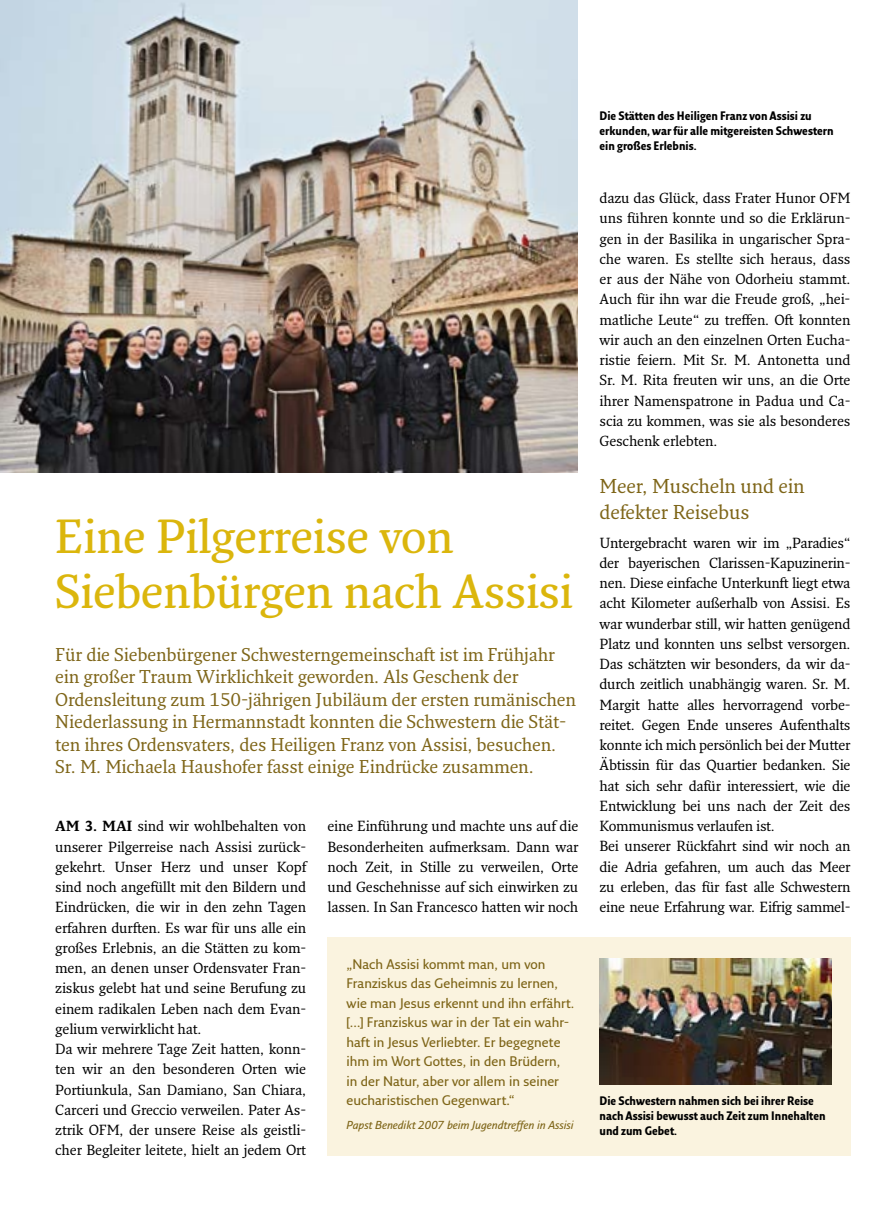
<style>
.page{position:relative;width:893px;height:1221px;background:#fff}
.page>*{position:absolute;margin:0;border:0;box-sizing:border-box;transform-origin:0 0}
.t1{font:600 46.5px/55.5px "Fresco Std";letter-spacing:-.01em;color:#dbb60c}
.t2{font:19.5px/25.5px "Fresco Std";letter-spacing:-.01em;color:#7e6518}
.t3{font:18px/22.5px "Fresco Std";letter-spacing:-.01em;color:#7e6518}
.t4{font:14.25px/20.2px "Fresco Std";letter-spacing:-.02em;color:#000}
.t5{font:600 13.5px/19.5px "Fresco Sans Std";color:#7e6518}
.t6{font:700 12px/15px "Fresco Sans Con";color:#000}
.t7{font:italic 600 11.25px "Fresco Sans Std";color:#7e6518}
.s1{font-weight:700}
</style>
<div class="page">
<img style="left:0;top:0;width:577px;height:472px">
<div style="left:327px;top:936px;width:523px;height:219px;background:#faf3df"></div>
<img style="left:600px;top:958px;width:232px;height:125px">
<h1 class="t1" style="left:55px;top:507px;width:519px">Eine Pilgerreise von<br>Siebenbürgen nach Assisi</h1>
<p class="t3" style="left:55px;top:642px;width:522px">Für die Siebenbürgener Schwesterngemeinschaft ist im Frühjahr ein großer Traum Wirklichkeit geworden. Als Geschenk der Ordensleitung zum 150-jährigen Jubiläum der ersten rumänischen Niederlassung in Hermannstadt konnten die Schwestern die Stät&shy;ten ihres Ordensvaters, des Heiligen Franz von Assisi, besuchen.<br>Sr. M. Michaela Haushofer fasst einige Eindrücke zusammen.</p>
<p class="t4" style="left:55px;top:815px;width:252px"><span class="s1">AM 3. MAI</span> sind wir wohlbehalten von unserer Pilgerreise nach Assisi zurück&shy;gekehrt. Unser Herz und unser Kopf sind noch angefüllt mit den Bildern und Eindrücken, die wir in den zehn Tagen erfahren durften. Es war für uns alle ein großes Erlebnis, an die Stätten zu kom&shy;men, an denen unser Ordensvater Fran&shy;ziskus gelebt hat und seine Berufung zu einem radikalen Leben nach dem Evan&shy;gelium verwirklicht hat.<br>Da wir mehrere Tage Zeit hatten, konn&shy;ten wir an den besonderen Orten wie Portiunkula, San Damiano, San Chiara, Carceri und Greccio verweilen. Pater As&shy;ztrik OFM, der unsere Reise als geistli&shy;cher Begleiter leitete, hielt an jedem Ort</p>
<p class="t4" style="left:327px;top:815px;width:252px;text-align:justify">eine Einführung und machte uns auf die Besonderheiten aufmerksam. Dann war noch Zeit, in Stille zu verweilen, Orte und Geschehnisse auf sich einwirken zu lassen. In San Francesco hatten wir noch</p>
<p class="t5" style="left:347px;top:953px;width:229px">„Nach Assisi kommt man, um von Franziskus das Geheimnis zu lernen, wie man Jesus erkennt und ihn erfährt. […] Franziskus war in der Tat ein wahr&shy;haft in Jesus Verliebter. Er begegnete ihm im Wort Gottes, in den Brüdern, in der Natur, aber vor allem in seiner eucharistischen Gegenwart.“</p>
<p class="t7" style="left:347px;top:1117px;width:229px">Papst Benedikt 2007 beim Jugendtreffen in Assisi</p>
<p class="t6" style="left:600px;top:108px;width:235px">Die Stätten des Heiligen Franz von Assisi zu erkunden, war für alle mitgereisten Schwestern ein großes Erlebnis.</p>
<p class="t4" style="left:600px;top:187px;width:252px;text-align:justify">dazu das Glück, dass Frater Hunor OFM uns führen konnte und so die Erklärun&shy;gen in der Basilika in ungarischer Spra&shy;che waren. Es stellte sich heraus, dass er aus der Nähe von Odorheiu stammt.<br>Auch für ihn war die Freude groß, „hei&shy;matliche Leute“ zu treffen. Oft konnten wir auch an den einzelnen Orten Eucha&shy;ristie feiern. Mit Sr. M. Antonetta und Sr. M. Rita freuten wir uns, an die Orte ihrer Namenspatrone in Padua und Ca&shy;scia zu kommen, was sie als besonderes Geschenk erlebten.</p>
<h2 class="t2" style="left:600px;top:473px;width:207px">Meer, Muscheln und ein defekter Reisebus</h2>
<p class="t4" style="left:600px;top:532px;width:252px">Untergebracht waren wir im „Paradies“ der bayerischen Clarissen-Kapuzinerin&shy;nen. Diese einfache Unterkunft liegt etwa acht Kilometer außerhalb von Assisi. Es war wunderbar still, wir hatten genügend Platz und konnten uns selbst versorgen.<br>Das schätzten wir besonders, da wir da&shy;durch zeitlich unabhängig waren. Sr. M.<br>Margit hatte alles hervorragend vorbe&shy;reitet. Gegen Ende unseres Aufenthalts konnte ich mich persönlich bei der Mutter Äbtissin für das Quartier bedanken. Sie hat sich sehr dafür interessiert, wie die Entwicklung bei uns nach der Zeit des Kommunismus verlaufen ist.<br>Bei unserer Rückfahrt sind wir noch an die Adria gefahren, um auch das Meer zu erleben, das für fast alle Schwestern eine neue Erfahrung war. Eifrig sammel-</p>
<p class="t6" style="left:600px;top:1093px;width:227px">Die Schwestern nahmen sich bei ihrer Reise nach Assisi bewusst auch Zeit zum Innehalten und zum Gebet.</p>
</div>
